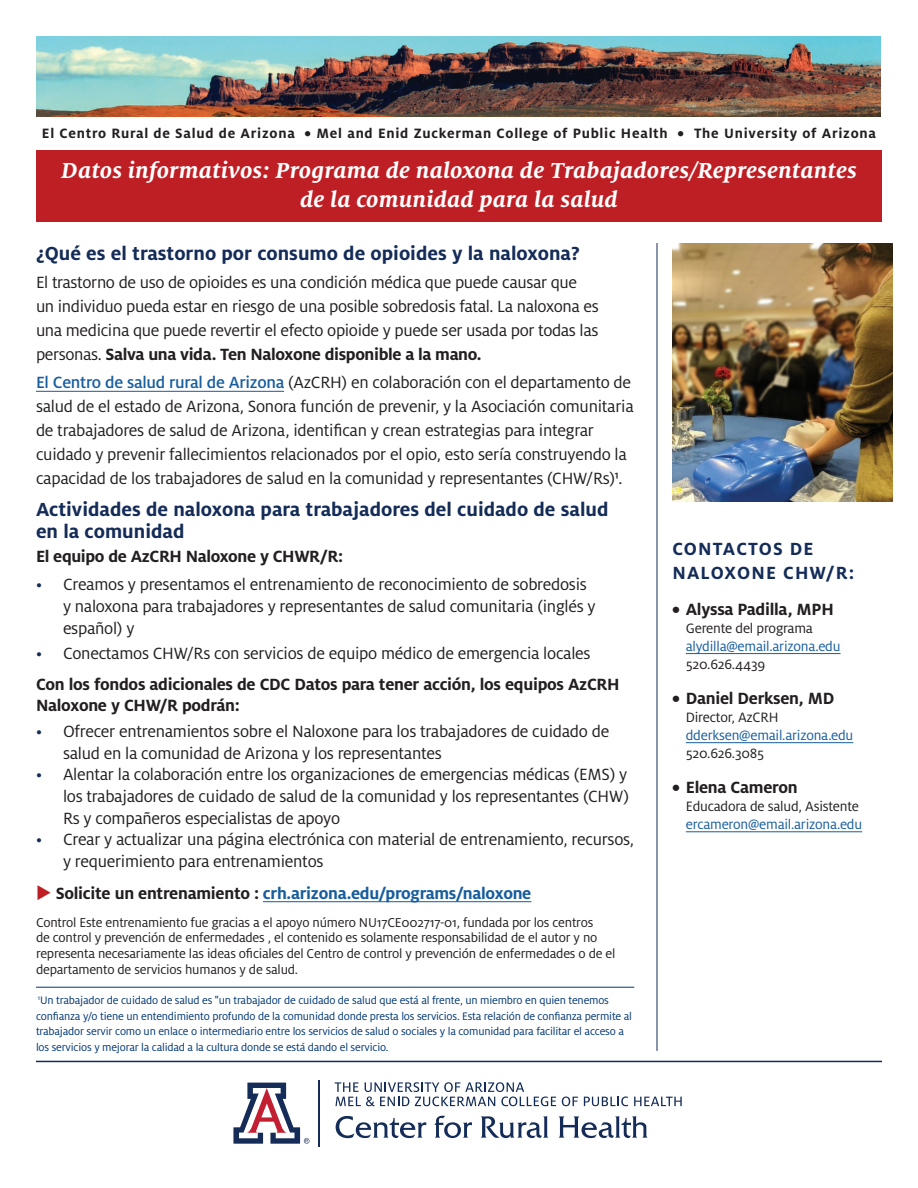
<style>
.page{position:relative;width:918px;height:1188px;background:#fff}
.page>*{position:absolute;margin:0;border:0;box-sizing:border-box;transform-origin:0 0}
.t1{font:italic 700 24px/28.8px "Milo Serif OT";letter-spacing:.01em;color:#fff;text-align:center}
.t2{font:700 21px/22.5px "Milo OT";color:#142c57}
.t3{font:700 19.5px/24px "Milo OT";letter-spacing:.06em;color:#142c57}
.t4{font:18px/24px "Milo OT";letter-spacing:-.015em;color:#231f20}
.t5{font:700 18px/30.8px "Milo OT";letter-spacing:-.015em;color:#231f20}
.t6{font:700 18px "Milo OT";letter-spacing:-.015em;color:#175d9e}
.t7{font:700 15px "Milo OT";letter-spacing:.05em;color:#231f20}
.t8{font:15px "Milo OT";letter-spacing:-.015em;color:#231f20}
.t9{font:15px "Milo OT";letter-spacing:-.015em;color:#175d9e}
.t10{font:14.25px/15.8px "Milo OT";letter-spacing:-.015em;color:#231f20}
.t11{font:12px/15.8px "Milo OT";letter-spacing:-.015em;color:#013775}
.s1{font-weight:700}
.s2{font-weight:500;color:#175d9e}
.s3{font-size:16.5px;color:#142c57}
.s4{font-weight:400;font-size:16.5px;color:#142c57}
.s5{font-weight:400}
.s6{color:#be1f24}
.s7{color:#231f20}
</style>
<div class="page">
<hr style="left:657px;top:243px;width:1px;height:808px;background:#142c57">
<div style="left:36px;top:150px;width:846px;height:71px;background:#be1f24"></div>
<img style="left:36px;top:36px;width:845px;height:81px">
<hr style="left:36px;top:391px;width:248px;height:1px;background:#175d9e">
<hr style="left:263px;top:901px;width:268px;height:1px;background:#175d9e">
<hr style="left:36px;top:987px;width:598px;height:1px;background:#013775">
<hr style="left:686px;top:653px;width:155px;height:1px;background:#175d9e">
<hr style="left:686px;top:742px;width:167px;height:1px;background:#175d9e">
<hr style="left:686px;top:831px;width:176px;height:1px;background:#175d9e">
<hr style="left:36px;top:1061px;width:846px;height:1px;background:#142c57">
<svg style="left:233px;top:1082px;width:76px;height:62px"></svg>
<hr style="left:319px;top:1080px;width:1px;height:66px;background:#142c57">
<svg style="left:335px;top:1082px;width:221px;height:24px"></svg>
<svg style="left:562px;top:1097px;width:16px;height:9px"></svg>
<svg style="left:584px;top:1097px;width:44px;height:9px"></svg>
<svg style="left:634px;top:1097px;width:48px;height:9px"></svg>
<svg style="left:336px;top:1116px;width:90px;height:22px"></svg>
<svg style="left:434px;top:1116px;width:38px;height:22px"></svg>
<svg style="left:481px;top:1116px;width:67px;height:22px"></svg>
<svg style="left:559px;top:1116px;width:89px;height:22px"></svg>
<img style="left:672px;top:243px;width:220px;height:258px">
<p class="t7" style="left:42px;top:125px;width:836px">El Centro Rural de Salud de Arizona • Mel and Enid Zuckerman College of Public Health • The University of Arizona</p>
<h1 class="t1" style="left:61px;top:157px;width:797px">Datos informativos: Programa de naloxona de Trabajadores/Representantes de la comunidad para la salud</h1>
<p class="t2" style="left:36px;top:242px;width:545px">¿Qué es el trastorno por consumo de opioides y la naloxona?</p>
<p class="t4" style="left:36px;top:271px;width:564px">El trastorno de uso de opioides es una condición médica que puede causar que un individuo pueda estar en riesgo de una posible sobredosis fatal. La naloxona es una medicina que puede revertir el efecto opioide y puede ser usada por todas las personas. <span class="s1">Salva una vida. Ten Naloxone disponible a la mano.</span></p>
<p class="t4" style="left:36px;top:371px;width:599px"><span class="s2">El Centro de salud rural de Arizona</span> (AzCRH) en colaboración con el departamento de salud de el estado de Arizona, Sonora función de prevenir, y la Asociación comunitaria de trabajadores de salud de Arizona, identifican y crean estrategias para integrar cuidado y prevenir fallecimientos relacionados por el opio, esto sería construyendo la capacidad de los trabajadores de salud en la comunidad y representantes (CHW/Rs)1.</p>
<p class="t2" style="left:36px;top:498px;width:574px">Actividades de naloxona para trabajadores del cuidado de salud en la comunidad</p>
<p class="t5" style="left:36px;top:541px;width:309px">El equipo de AzCRH Naloxone y CHWR/R:</p>
<p class="t4" style="left:63px;top:574px;width:534px;line-height:21.6px;text-indent:-27px"><span class="s3">•</span> Creamos y presentamos el entrenamiento de reconocimiento de sobredosis y naloxona para trabajadores y representantes de salud comunitaria (inglés y español) y</p>
<p class="t5" style="left:36px;top:638px;width:585px"><span class="s4">•</span> <span class="s5">Conectamos CHW/Rs con servicios de equipo médico de emergencia locales<br></span>Con los fondos adicionales de CDC Datos para tener acción, los equipos AzCRH</p>
<p class="t5" style="left:36px;top:690px;width:205px">Naloxone y CHW/R podrán:</p>
<p class="t4" style="left:63px;top:721px;width:548px;line-height:21.6px;text-indent:-27px"><span class="s3">•</span> Ofrecer entrenamientos sobre el Naloxone para los trabajadores de cuidado de salud en la comunidad de Arizona y los representantes</p>
<p class="t4" style="left:63px;top:764px;width:568px;line-height:21.6px;text-align:justify;text-indent:-27px"><span class="s3">•</span> Alentar la colaboración entre los organizaciones de emergencias médicas (EMS) y los trabajadores de cuidado de salud de la comunidad y los representantes (CHW)<br>Rs y compañeros especialistas de apoyo</p>
<p class="t4" style="left:63px;top:829px;width:573px;line-height:21.6px;text-indent:-27px"><span class="s3">•</span> Crear y actualizar una página electrónica con material de entrenamiento, recursos, y requerimiento para entrenamientos</p>
<p class="t6" style="left:36px;top:883px;width:497px"><span class="s6">◆</span> <span class="s7">Solicite un entrenamiento :</span> crh.arizona.edu/programs/naloxone</p>
<p class="t10" style="left:36px;top:914px;width:581px">Control Este entrenamiento fue gracias a el apoyo número NU17CE002717-01, fundada por los centros<br>de control y prevención de enfermedades , el contenido es solamente responsabilidad de el autor y no representa necesariamente las ideas oficiales del Centro de control y prevención de enfermedades o de el departamento de servicios humanos y de salud.</p>
<p class="t11" style="left:36px;top:992px;width:598px"><sup>1</sup>Un trabajador de cuidado de salud es "un trabajador de cuidado de salud que está al frente, un miembro en quien tenemos confianza y/o tiene un entendimiento profundo de la comunidad donde presta los servicios. Esta relación de confianza permite al trabajador servir como un enlace o intermediario entre los servicios de salud o sociales y la comunidad para facilitar el acceso a los servicios y mejorar la calidad a la cultura donde se está dando el servicio.</p>
<p class="t3" style="left:672px;top:537px;width:183px">CONTACTOS DE<br>NALOXONE CHW/R:</p>
<p class="t5" style="left:672px;top:594px;width:163px">• Alyssa Padilla, MPH</p>
<p class="t8" style="left:686px;top:620px;width:129px">Gerente del programa</p>
<p class="t9" style="left:686px;top:638px;width:156px">alydilla@email.arizona.edu</p>
<p class="t8" style="left:686px;top:656px;width:81px">520.626.4439</p>
<p class="t5" style="left:672px;top:683px;width:164px">• Daniel Derksen, MD</p>
<p class="t8" style="left:686px;top:709px;width:94px">Director, AzCRH</p>
<p class="t9" style="left:686px;top:727px;width:169px">dderksen@email.arizona.edu</p>
<p class="t8" style="left:686px;top:745px;width:80px">520.626.3085</p>
<p class="t5" style="left:672px;top:772px;width:127px">• Elena Cameron</p>
<p class="t8" style="left:686px;top:798px;width:175px">Educadora de salud, Asistente</p>
<p class="t9" style="left:686px;top:816px;width:178px">ercameron@email.arizona.edu</p>
</div>
